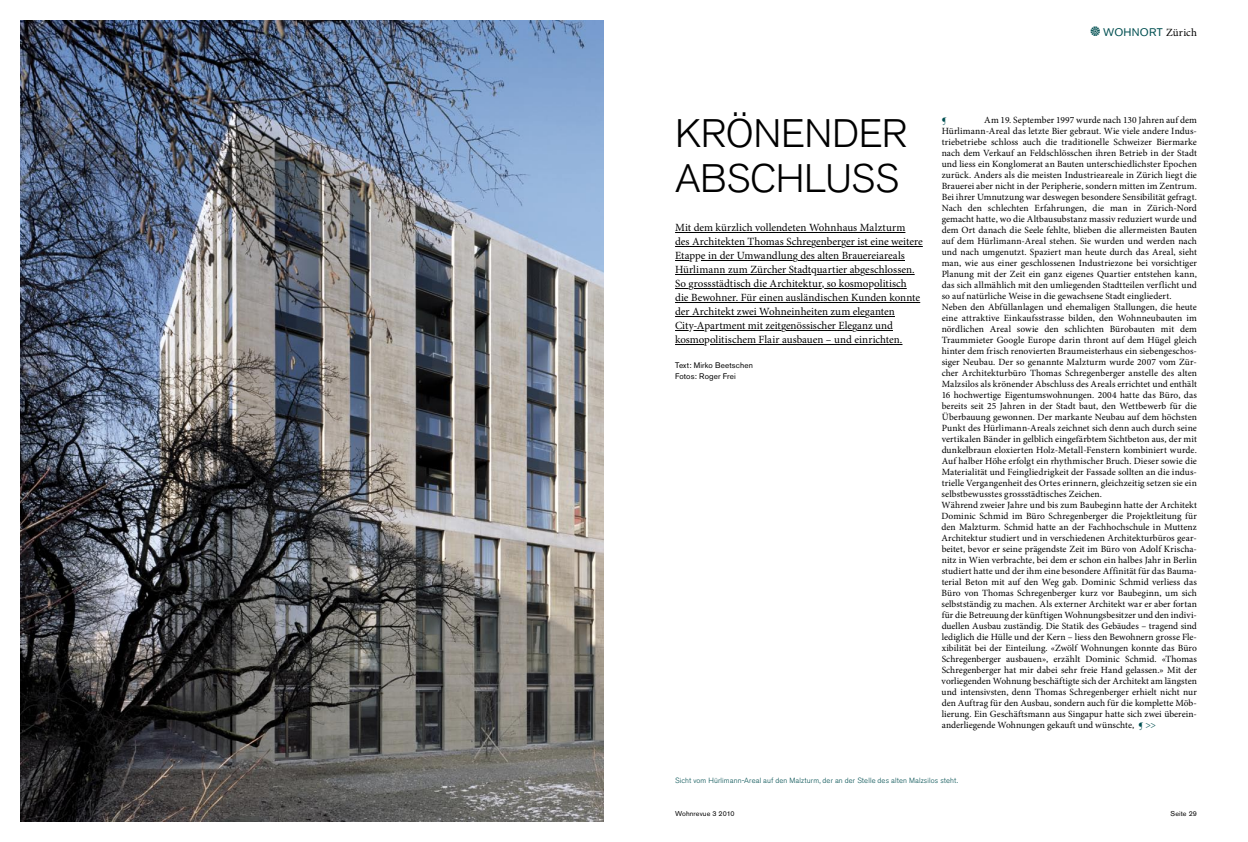
<style>
.page{position:relative;width:1248px;height:842px;background:#fff}
.page>*{position:absolute;margin:0;border:0;box-sizing:border-box;transform-origin:0 0}
.t1{font:300 39.4px/45.3px "Akzidenz Grotesk BE";letter-spacing:-.01em;color:#000}
.t2{font:11px/14px "Minion Pro";color:#000}
.t3{font:11px "Akzidenz Grotesk BE";letter-spacing:.02em;color:#004f51}
.t4{font:10px "Minion Pro";color:#004f51}
.t5{font:9.5px/11px "Minion Pro";letter-spacing:.005em;color:#000}
.t6{font:8px/11px "Akzidenz Grotesk BE";letter-spacing:.015em;color:#000}
.t7{font:300 7.5px "Akzidenz Grotesk BE";letter-spacing:.02em;color:#004f51}
.t8{font:7px "Akzidenz Grotesk BE";letter-spacing:.015em;color:#000}
.s1{font-family:"Minion Pro";color:#000}
.s2{font-size:10px;color:#004f51}
</style>
<div class="page">
<hr style="left:675px;top:232px;width:230px;height:1px;background:#000">
<hr style="left:675px;top:246px;width:136px;height:1px;background:#000">
<svg style="left:816px;top:246px;width:25px;height:1px"></svg>
<hr style="left:846px;top:246px;width:76px;height:1px;background:#000">
<svg style="left:675px;top:260px;width:14px;height:1px"></svg>
<hr style="left:701px;top:260px;width:91px;height:1px;background:#000">
<hr style="left:797px;top:260px;width:107px;height:1px;background:#000">
<hr style="left:675px;top:274px;width:136px;height:1px;background:#000">
<hr style="left:816px;top:274px;width:44px;height:1px;background:#000">
<hr style="left:865px;top:274px;width:49px;height:1px;background:#000">
<svg style="left:675px;top:288px;width:13px;height:1px"></svg>
<hr style="left:693px;top:288px;width:128px;height:1px;background:#000">
<hr style="left:824px;top:288px;width:44px;height:1px;background:#000">
<hr style="left:874px;top:288px;width:32px;height:1px;background:#000">
<hr style="left:675px;top:302px;width:245px;height:1px;background:#000">
<hr style="left:675px;top:316px;width:189px;height:1px;background:#000">
<svg style="left:870px;top:316px;width:24px;height:1px"></svg>
<svg style="left:675px;top:330px;width:29px;height:1px"></svg>
<hr style="left:710px;top:330px;width:71px;height:1px;background:#000">
<hr style="left:786px;top:330px;width:66px;height:1px;background:#000">
<hr style="left:857px;top:330px;width:35px;height:1px;background:#000">
<svg style="left:675px;top:344px;width:29px;height:1px"></svg>
<hr style="left:710px;top:344px;width:192px;height:1px;background:#000">
<img style="left:20px;top:20px;width:583px;height:802px">
<p class="t3" style="left:1090px;top:26px;width:108px">• WOHNORT <span class="s1">Zürich</span></p>
<h1 class="t1" style="left:675px;top:111px;width:234px">Krönender<br>Abschluss</h1>
<p class="t2" style="left:675px;top:221px;width:249px">Mit dem kürzlich vollendeten Wohnhaus Malzturm<br>des Architekten Thomas Schregenberger ist eine weitere Etappe in der Umwandlung des alten Brauereiareals Hürlimann zum Zürcher Stadtquartier abgeschlossen.<br>So grossstädtisch die Architektur, so kosmopolitisch die Bewohner. Für einen ausländischen Kunden konnte der Architekt zwei Wohneinheiten zum eleganten City-Apartment mit zeitgenössischer Eleganz und kosmopolitischem Flair ausbauen – und einrichten.</p>
<p class="t6" style="left:675px;top:360px;width:79px">Text: Mirko Beetschen<br>Fotos: Roger Frei</p>
<p class="t5" style="left:941px;top:115px;width:257px;text-indent:43px">Am 19. September 1997 wurde nach 130 Jahren auf dem Hürlimann-Areal das letzte Bier gebraut. Wie viele andere Indus&shy;triebetriebe schloss auch die traditionelle Schweizer Biermarke nach dem Verkauf an Feldschlösschen ihren Betrieb in der Stadt und liess ein Konglomerat an Bauten unterschiedlichster Epochen zurück. Anders als die meisten Industrieareale in Zürich liegt die Brauerei aber nicht in der Peripherie, sondern mitten im Zentrum.<br>Bei ihrer Umnutzung war deswegen besondere Sensibilität gefragt.<br>Nach den schlechten Erfahrungen, die man in Zürich-Nord gemacht hatte, wo die Altbausubstanz massiv reduziert wurde und dem Ort danach die Seele fehlte, blieben die allermeisten Bauten auf dem Hürlimann-Areal stehen. Sie wurden und werden nach und nach umgenutzt. Spaziert man heute durch das Areal, sieht man, wie aus einer geschlossenen Industriezone bei vorsichtiger Planung mit der Zeit ein ganz eigenes Quartier entstehen kann, das sich allmählich mit den umliegenden Stadtteilen verflicht und so auf natürliche Weise in die gewachsene Stadt eingliedert.<br>Neben den Abfüllanlagen und ehemaligen Stallungen, die heute eine attraktive Einkaufsstrasse bilden, den Wohnneubauten im nördlichen Areal sowie den schlichten Bürobauten mit dem Traummieter Google Europe darin thront auf dem Hügel gleich hinter dem frisch renovierten Braumeisterhaus ein siebengeschos&shy;siger Neubau. Der so genannte Malzturm wurde 2007 vom Zür&shy;cher Architekturbüro Thomas Schregenberger anstelle des alten Malzsilos als krönender Abschluss des Areals errichtet und enthält 16 hochwertige Eigentumswohnungen. 2004 hatte das Büro, das bereits seit 25 Jahren in der Stadt baut, den Wettbewerb für die Überbauung gewonnen. Der markante Neubau auf dem höchsten Punkt des Hürlimann-Areals zeichnet sich denn auch durch seine vertikalen Bänder in gelblich eingefärbtem Sichtbeton aus, der mit dunkelbraun eloxierten Holz-Metall-Fenstern kombiniert wurde.<br>Auf halber Höhe erfolgt ein rhythmischer Bruch. Dieser sowie die Materialität und Feingliedrigkeit der Fassade sollten an die indus&shy;trielle Vergangenheit des Ortes erinnern, gleichzeitig setzen sie ein selbstbewusstes grossstädtisches Zeichen.<br>Während zweier Jahre und bis zum Baubeginn hatte der Architekt Dominic Schmid im Büro Schregenberger die Projektleitung für den Malzturm. Schmid hatte an der Fachhochschule in Muttenz Architektur studiert und in verschiedenen Architekturbüros gear&shy;beitet, bevor er seine prägendste Zeit im Büro von Adolf Krischa&shy;nitz in Wien verbrachte, bei dem er schon ein halbes Jahr in Berlin studiert hatte und der ihm eine besondere Affinität für das Bauma&shy;terial Beton mit auf den Weg gab. Dominic Schmid verliess das Büro von Thomas Schregenberger kurz vor Baubeginn, um sich selbstständig zu machen. Als externer Architekt war er aber fortan für die Betreuung der künftigen Wohnungsbesitzer und den indivi&shy;duellen Ausbau zuständig. Die Statik des Gebäudes – tragend sind lediglich die Hülle und der Kern – liess den Bewohnern grosse Fle&shy;xibilität bei der Einteilung. «Zwölf Wohnungen konnte das Büro Schregenberger ausbauen», erzählt Dominic Schmid. «Thomas Schregenberger hat mir dabei sehr freie Hand gelassen.» Mit der vorliegenden Wohnung beschäftigte sich der Architekt am längsten und intensivsten, denn Thomas Schregenberger erhielt nicht nur den Auftrag für den Ausbau, sondern auch für die komplette Möb&shy;lierung. Ein Geschäftsmann aus Singapur hatte sich zwei überein&shy;anderliegende Wohnungen gekauft und wünschte, <span class="s2">¶ &gt;&gt;</span></p>
<p class="t4" style="left:941px;top:114px;width:6px">¶</p>
<p class="t7" style="left:675px;top:776px;width:284px">Sicht vom H ürlimann-Areal auf den Malzturm, der an der Stelle des alten Malzsilos steht.</p>
<p class="t8" style="left:675px;top:809px;width:61px">Wohnrevue 3 2010</p>
<p class="t8" style="left:1170px;top:809px;width:28px">Seite 29</p>
</div>
